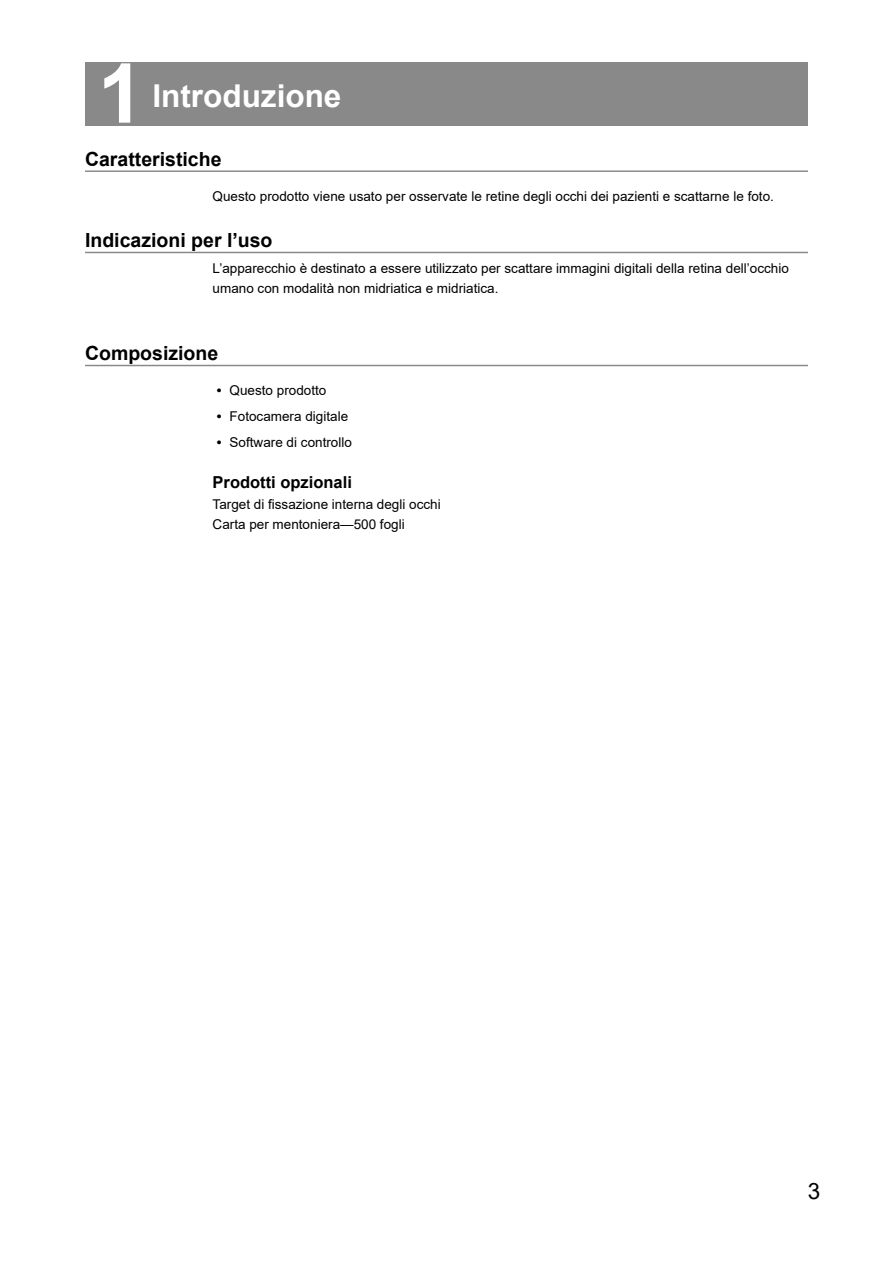
<style>
.page{position:relative;width:893px;height:1263px;background:#fff}
.page>*{position:absolute;margin:0;border:0;box-sizing:border-box;transform-origin:0 0}
.t1{font:700 82.5px "Arial";color:#fff}
.t2{font:700 31.5px "Arial";color:#fff}
.t3{font:22.5px "Arial";color:#000}
.t4{font:700 19.5px "Arial";color:#000}
.t5{font:700 16.5px "Arial";color:#000}
.t6{font:13.5px/19.5px "Arial";color:#000}
.s1{font-weight:700}
</style>
<div class="page">
<div style="left:85px;top:62px;width:723px;height:63px;background:#898989"></div>
<hr style="left:85px;top:170px;width:723px;height:2px;background:#898989">
<hr style="left:85px;top:252px;width:723px;height:1px;background:#898989">
<hr style="left:85px;top:365px;width:723px;height:1px;background:#898989">
<h1 class="t1" style="left:98px;top:36px;width:47px">1</h1>
<h2 class="t2" style="left:152px;top:73px;width:190px">Introduzione</h2>
<h3 class="t4" style="left:85px;top:145px;width:138px">Caratteristiche</h3>
<p class="t6" style="left:213px;top:186px;width:563px">Questo prodotto viene usato per osservate le retine degli occhi dei pazienti e scattarne le foto.</p>
<h3 class="t4" style="left:85px;top:226px;width:189px">Indicazioni per l’uso</h3>
<p class="t6" style="left:213px;top:259px;width:578px">L’apparecchio è destinato a essere utilizzato per scattare immagini digitali della retina dell’occhio umano con modalità non midriatica e midriatica.</p>
<h3 class="t4" style="left:85px;top:339px;width:135px">Composizione</h3>
<p class="t6" style="left:217px;top:381px;width:111px"><span class="s1">•</span> Questo prodotto</p>
<p class="t6" style="left:217px;top:406px;width:133px"><span class="s1">•</span> Fotocamera digitale</p>
<p class="t6" style="left:217px;top:432px;width:137px"><span class="s1">•</span> Software di controllo</p>
<p class="t5" style="left:213px;top:471px;width:141px">Prodotti opzionali</p>
<p class="t6" style="left:213px;top:495px;width:230px">Target di fissazione interna degli occhi<br>Carta per mentoniera—500 fogli</p>
<h3 class="t3" style="left:808px;top:1176px;width:14px">3</h3>
</div>
